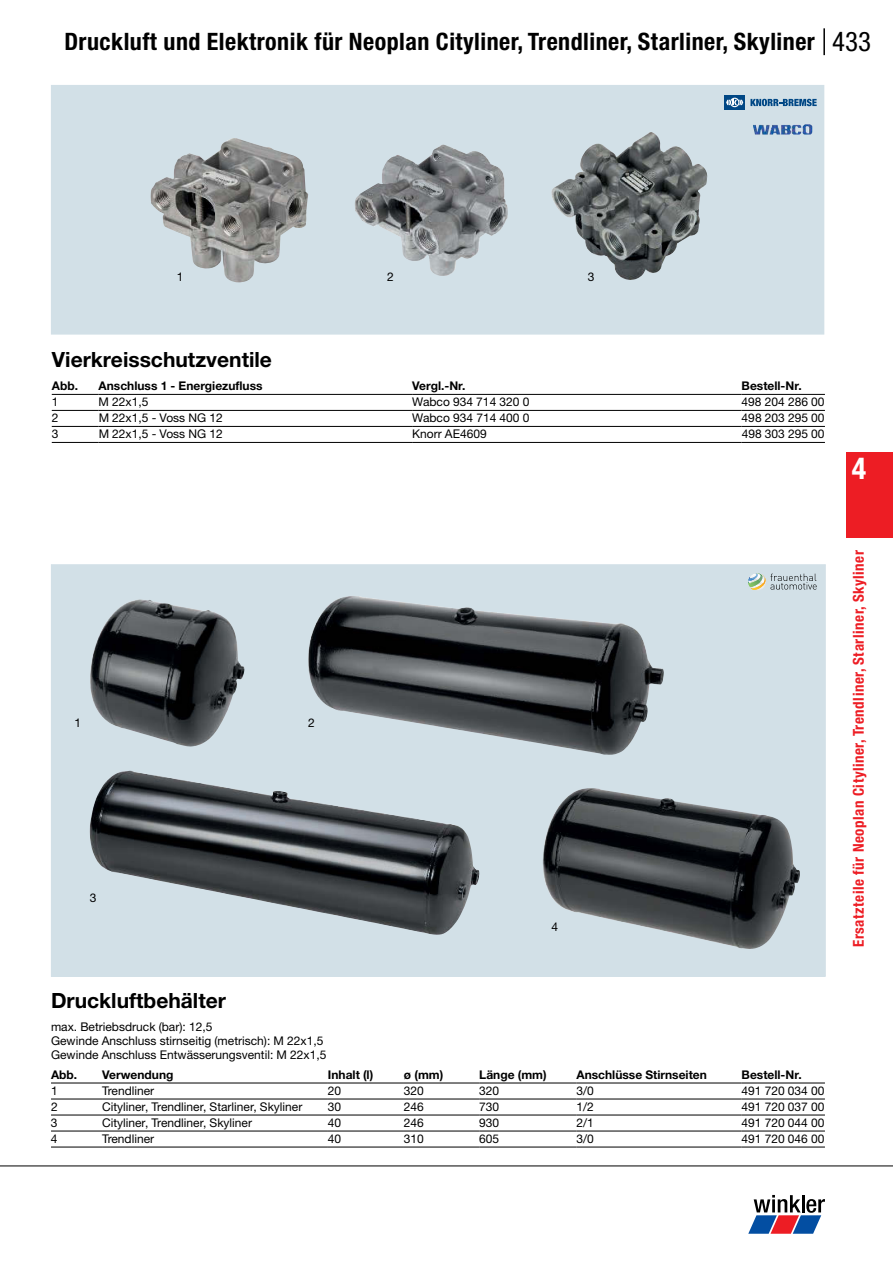
<style>
.page{position:relative;width:893px;height:1263px;background:#fff}
.page>*{position:absolute;margin:0;border:0;box-sizing:border-box;transform-origin:0 0}
.t1{font:700 condensed 30px "Helvetica Neue LTW1 G";color:#fff}
.t2{font:condensed 27px "Helvetica Neue LTW1 G";color:#000}
.t3{font:700 condensed 24px "Helvetica Neue LTW1 G";letter-spacing:.02em;color:#000}
.t4{font:700 21px "Helvetica Neue LTW1 G";color:#000}
.t5{font:700 condensed 15px "Helvetica Neue LTW1 G";letter-spacing:.035em;color:#ed1d24}
.t6{font:12px/14px "Helvetica Neue LTW1 G";color:#000}
.t7{font:700 12px "Helvetica Neue LTW1 G";color:#000}
</style>
<div class="page">
<svg style="left:748px;top:1195px;width:77px;height:39px"></svg>
<hr style="left:0;top:1165px;width:893px;height:1px;background:#000">
<hr style="left:823px;top:28px;width:2px;height:27px;background:#000">
<div style="left:846px;top:452px;width:47px;height:85px;background:#ed1d24"></div>
<div style="left:51px;top:85px;width:773px;height:249px;background:#d2e0e7"></div>
<hr style="left:52px;top:394px;width:47px;height:1px;background:#000">
<hr style="left:99px;top:394px;width:313px;height:1px;background:#000">
<hr style="left:412px;top:394px;width:330px;height:1px;background:#000">
<hr style="left:742px;top:394px;width:83px;height:1px;background:#000">
<hr style="left:52px;top:410px;width:47px;height:1px;background:#000">
<hr style="left:99px;top:410px;width:313px;height:1px;background:#000">
<hr style="left:412px;top:410px;width:330px;height:1px;background:#000">
<hr style="left:742px;top:410px;width:83px;height:1px;background:#000">
<hr style="left:52px;top:426px;width:47px;height:1px;background:#000">
<hr style="left:52px;top:442px;width:47px;height:1px;background:#000">
<hr style="left:99px;top:426px;width:313px;height:1px;background:#000">
<hr style="left:99px;top:442px;width:313px;height:1px;background:#000">
<hr style="left:412px;top:426px;width:330px;height:1px;background:#000">
<hr style="left:412px;top:442px;width:330px;height:1px;background:#000">
<hr style="left:742px;top:426px;width:83px;height:1px;background:#000">
<hr style="left:742px;top:442px;width:83px;height:1px;background:#000">
<img style="left:151px;top:138px;width:157px;height:144px">
<img style="left:355px;top:145px;width:153px;height:131px">
<img style="left:551px;top:132px;width:156px;height:148px">
<div style="left:51px;top:565px;width:774px;height:411px;background:#d2e0e7"></div>
<hr style="left:51px;top:1082px;width:51px;height:1px;background:#000">
<hr style="left:102px;top:1082px;width:226px;height:1px;background:#000">
<hr style="left:328px;top:1082px;width:76px;height:1px;background:#000">
<hr style="left:404px;top:1082px;width:75px;height:1px;background:#000">
<hr style="left:479px;top:1082px;width:97px;height:1px;background:#000">
<hr style="left:576px;top:1082px;width:166px;height:1px;background:#000">
<hr style="left:742px;top:1082px;width:83px;height:1px;background:#000">
<hr style="left:51px;top:1099px;width:51px;height:1px;background:#000">
<hr style="left:102px;top:1099px;width:226px;height:1px;background:#000">
<hr style="left:328px;top:1099px;width:76px;height:1px;background:#000">
<hr style="left:404px;top:1099px;width:75px;height:1px;background:#000">
<hr style="left:479px;top:1099px;width:97px;height:1px;background:#000">
<hr style="left:576px;top:1099px;width:166px;height:1px;background:#000">
<hr style="left:742px;top:1099px;width:83px;height:1px;background:#000">
<hr style="left:51px;top:1115px;width:51px;height:1px;background:#000">
<hr style="left:102px;top:1115px;width:226px;height:1px;background:#000">
<hr style="left:328px;top:1115px;width:76px;height:1px;background:#000">
<hr style="left:404px;top:1115px;width:75px;height:1px;background:#000">
<hr style="left:479px;top:1115px;width:97px;height:1px;background:#000">
<hr style="left:576px;top:1115px;width:166px;height:1px;background:#000">
<hr style="left:742px;top:1115px;width:83px;height:1px;background:#000">
<hr style="left:51px;top:1131px;width:51px;height:1px;background:#000">
<hr style="left:51px;top:1147px;width:51px;height:1px;background:#000">
<hr style="left:102px;top:1131px;width:226px;height:1px;background:#000">
<hr style="left:102px;top:1147px;width:226px;height:1px;background:#000">
<hr style="left:328px;top:1131px;width:76px;height:1px;background:#000">
<hr style="left:328px;top:1147px;width:76px;height:1px;background:#000">
<hr style="left:404px;top:1131px;width:75px;height:1px;background:#000">
<hr style="left:404px;top:1147px;width:75px;height:1px;background:#000">
<hr style="left:479px;top:1131px;width:97px;height:1px;background:#000">
<hr style="left:479px;top:1147px;width:97px;height:1px;background:#000">
<hr style="left:576px;top:1131px;width:166px;height:1px;background:#000">
<hr style="left:576px;top:1147px;width:166px;height:1px;background:#000">
<hr style="left:742px;top:1131px;width:83px;height:1px;background:#000">
<hr style="left:742px;top:1147px;width:83px;height:1px;background:#000">
<img style="left:90px;top:599px;width:154px;height:148px">
<img style="left:308px;top:596px;width:356px;height:159px">
<img style="left:90px;top:771px;width:390px;height:164px">
<img style="left:543px;top:788px;width:257px;height:161px">
<svg style="left:748px;top:573px;width:69px;height:17px"></svg>
<svg style="left:750px;top:99px;width:67px;height:7px"></svg>
<div style="left:724px;top:95px;width:21px;height:15px;background:#004785"></div>
<svg style="left:726px;top:98px;width:17px;height:9px"></svg>
<img style="left:753px;top:124px;width:59px;height:11px">
<h3 class="t3" style="left:64px;top:33px;width:752px">Druckluft und Elektronik für Neoplan Cityliner, Trendliner, Starliner, Skyliner</h3>
<h2 class="t2" style="left:832px;top:26px;width:40px">433</h2>
<p class="t6" style="left:177px;top:271px;width:8px">1</p>
<p class="t6" style="left:387px;top:271px;width:8px">2</p>
<p class="t6" style="left:588px;top:271px;width:8px">3</p>
<h3 class="t4" style="left:52px;top:352px;width:222px">Vierkreisschutzventile</h3>
<p class="t7" style="left:52px;top:381px;width:28px">Abb.</p>
<p class="t7" style="left:99px;top:381px;width:165px">Anschluss 1 - Energiezufluss</p>
<p class="t7" style="left:412px;top:381px;width:55px">Vergl.-Nr.</p>
<p class="t7" style="left:742px;top:381px;width:62px">Bestell-Nr.</p>
<p class="t6" style="left:52px;top:396px;width:8px">1</p>
<p class="t6" style="left:99px;top:396px;width:51px">M 22x1,5</p>
<p class="t6" style="left:412px;top:396px;width:119px">Wabco 934 714 320 0</p>
<p class="t6" style="left:742px;top:396px;width:84px">498 204 286 00</p>
<p class="t6" style="left:52px;top:412px;width:8px">2</p>
<p class="t6" style="left:99px;top:412px;width:126px">M 22x1,5 - Voss NG 12</p>
<p class="t6" style="left:412px;top:412px;width:119px">Wabco 934 714 400 0</p>
<p class="t6" style="left:742px;top:412px;width:84px">498 203 295 00</p>
<p class="t6" style="left:52px;top:428px;width:8px">3</p>
<p class="t6" style="left:99px;top:428px;width:126px">M 22x1,5 - Voss NG 12</p>
<p class="t6" style="left:412px;top:428px;width:76px">Knorr AE4609</p>
<p class="t6" style="left:742px;top:428px;width:84px">498 303 295 00</p>
<p class="t6" style="left:74px;top:717px;width:8px">1</p>
<p class="t6" style="left:308px;top:717px;width:8px">2</p>
<p class="t6" style="left:90px;top:892px;width:8px">3</p>
<p class="t6" style="left:551px;top:921px;width:8px">4</p>
<h3 class="t4" style="left:51px;top:993px;width:176px">Druckluftbehälter</h3>
<p class="t6" style="left:51px;top:1021px;width:277px">max. Betriebsdruck (bar): 12,5<br>Gewinde Anschluss stirnseitig (metrisch): M 22x1,5<br>Gewinde Anschluss Entwässerungsventil: M 22x1,5</p>
<p class="t7" style="left:51px;top:1070px;width:28px">Abb.</p>
<p class="t7" style="left:102px;top:1070px;width:73px">Verwendung</p>
<p class="t7" style="left:328px;top:1070px;width:47px">Inhalt (l)</p>
<p class="t7" style="left:404px;top:1070px;width:41px">ø (mm)</p>
<p class="t7" style="left:479px;top:1070px;width:69px">Länge (mm)</p>
<p class="t7" style="left:576px;top:1070px;width:132px">Anschlüsse Stirnseiten</p>
<p class="t7" style="left:742px;top:1070px;width:62px">Bestell-Nr.</p>
<p class="t6" style="left:51px;top:1085px;width:8px">1</p>
<p class="t6" style="left:102px;top:1085px;width:54px">Trendliner</p>
<p class="t6" style="left:328px;top:1085px;width:15px">20</p>
<p class="t6" style="left:404px;top:1085px;width:22px">320</p>
<p class="t6" style="left:479px;top:1085px;width:22px">320</p>
<p class="t6" style="left:576px;top:1085px;width:19px">3/0</p>
<p class="t6" style="left:742px;top:1085px;width:84px">491 720 034 00</p>
<p class="t6" style="left:51px;top:1101px;width:8px">2</p>
<p class="t6" style="left:102px;top:1101px;width:202px">Cityliner, Trendliner, Starliner, Skyliner</p>
<p class="t6" style="left:328px;top:1101px;width:15px">30</p>
<p class="t6" style="left:404px;top:1101px;width:22px">246</p>
<p class="t6" style="left:479px;top:1101px;width:22px">730</p>
<p class="t6" style="left:576px;top:1101px;width:19px">1/2</p>
<p class="t6" style="left:742px;top:1101px;width:84px">491 720 037 00</p>
<p class="t6" style="left:51px;top:1117px;width:8px">3</p>
<p class="t6" style="left:102px;top:1117px;width:152px">Cityliner, Trendliner, Skyliner</p>
<p class="t6" style="left:328px;top:1117px;width:15px">40</p>
<p class="t6" style="left:404px;top:1117px;width:22px">246</p>
<p class="t6" style="left:479px;top:1117px;width:22px">930</p>
<p class="t6" style="left:576px;top:1117px;width:19px">2/1</p>
<p class="t6" style="left:741px;top:1117px;width:84px">491 720 044 00</p>
<p class="t6" style="left:51px;top:1133px;width:8px">4</p>
<p class="t6" style="left:102px;top:1133px;width:54px">Trendliner</p>
<p class="t6" style="left:328px;top:1133px;width:15px">40</p>
<p class="t6" style="left:404px;top:1133px;width:22px">310</p>
<p class="t6" style="left:479px;top:1133px;width:22px">605</p>
<p class="t6" style="left:576px;top:1133px;width:19px">3/0</p>
<p class="t6" style="left:741px;top:1133px;width:84px">491 720 046 00</p>
<h1 class="t1" style="left:852px;top:457px;width:16px">4</h1>
<p class="t5" style="left:853px;top:947px;width:398px;rotate:-90deg">Ersatzteile für Neoplan Cityliner, Trendliner, Starliner, Skyliner</p>
</div>
